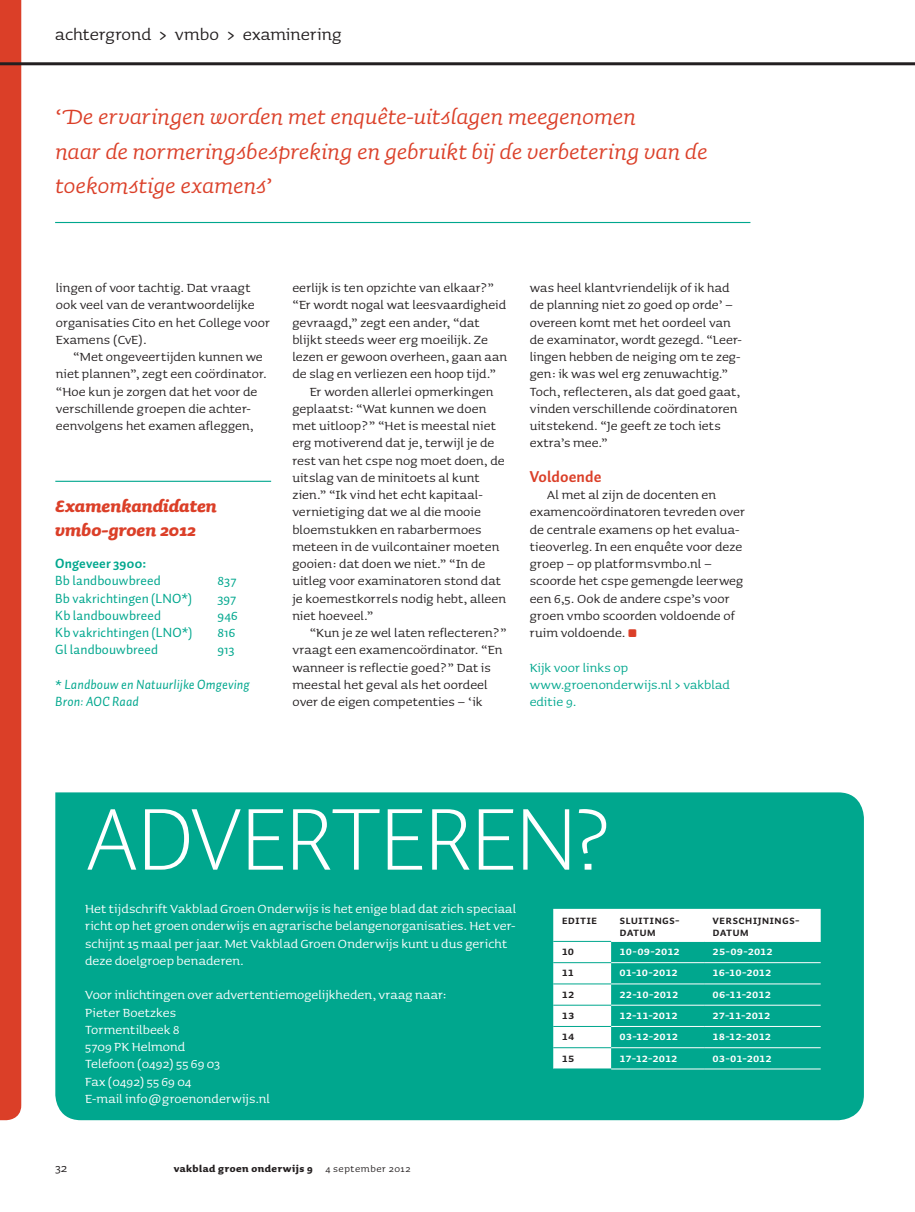
<style>
.page{position:relative;width:915px;height:1212px;background:#fff}
.page>*{position:absolute;margin:0;border:0;box-sizing:border-box;transform-origin:0 0}
.t1{font:300 90px "Auto 1";letter-spacing:-.03em;color:#fff}
.t2{font:27px/34.5px "Sauna Italic Swash";letter-spacing:-.005em;color:#db3f28}
.t3{font:21px/24px "Sauna Bold Italic Swash";color:#db3f28}
.t4{font:21px "Sauna";color:#231f20}
.t5{font:15.75px/17.2px "Sauna";letter-spacing:.005em;color:#231f20}
.t6{font:15.75px/17.2px "Sauna";letter-spacing:.005em;color:#fff}
.t7{font:15.75px/17.2px "Sauna";letter-spacing:.005em;color:#00a78e}
.t8{font:700 15.75px "Auto 1";letter-spacing:.005em;color:#db3f28}
.t9{font:15px "Sauna";color:#231f20}
.t10{font:13.5px "Auto 1";letter-spacing:.01em;color:#00a78e}
.t11{font:italic 13.5px/17.2px "Auto 1";letter-spacing:.01em;color:#00a78e}
.t12{font:700 13.5px "Auto 1";letter-spacing:.01em;color:#00a78e}
.t13{font:12px "Auto 1 Bold Sm Cp";color:#fff}
.t14{font:12px/12px "Auto 1 Bold Sm Cp";letter-spacing:.005em;color:#231f20}
.t15{font:700 12px "Sauna";letter-spacing:.04em;color:#231f20}
.s1{font-family:"Distro II Bats";font-size:10.5px;color:#db3f28}
.s2{font-weight:400}
</style>
<div class="page">
<div style="left:55px;top:792px;width:808px;height:328px;background:#00a78e"></div>
<svg style="left:553px;top:909px;width:267px;height:159px"></svg>
<hr style="left:611px;top:941px;width:92px;height:1px;background:#fff">
<hr style="left:703px;top:941px;width:117px;height:1px;background:#fff">
<hr style="left:611px;top:962px;width:92px;height:1px;background:#fff">
<hr style="left:703px;top:962px;width:117px;height:1px;background:#fff">
<hr style="left:611px;top:983px;width:92px;height:1px;background:#fff">
<hr style="left:703px;top:983px;width:117px;height:1px;background:#fff">
<hr style="left:611px;top:1005px;width:92px;height:1px;background:#fff">
<hr style="left:703px;top:1005px;width:117px;height:1px;background:#fff">
<hr style="left:611px;top:1026px;width:92px;height:1px;background:#fff">
<hr style="left:703px;top:1026px;width:117px;height:1px;background:#fff">
<hr style="left:611px;top:1047px;width:92px;height:1px;background:#fff">
<hr style="left:703px;top:1047px;width:117px;height:1px;background:#fff">
<hr style="left:611px;top:1068px;width:92px;height:1px;background:#fff">
<hr style="left:703px;top:1068px;width:117px;height:1px;background:#fff">
<hr style="left:553px;top:941px;width:58px;height:1px;background:#00a78e">
<hr style="left:553px;top:962px;width:58px;height:1px;background:#00a78e">
<hr style="left:553px;top:983px;width:58px;height:1px;background:#00a78e">
<hr style="left:553px;top:1005px;width:58px;height:1px;background:#00a78e">
<hr style="left:553px;top:1026px;width:58px;height:1px;background:#00a78e">
<hr style="left:553px;top:1047px;width:58px;height:1px;background:#00a78e">
<hr style="left:553px;top:1068px;width:58px;height:1px;background:#00a78e">
<hr style="left:55px;top:222px;width:695px;height:1px;background:#00a78e">
<hr style="left:55px;top:481px;width:216px;height:1px;background:#00a78e">
<div style="left:0;top:0;width:21px;height:1120px;background:#db3f28"></div>
<hr style="left:0;top:62px;width:914px;height:3px;background:#231f20">
<h3 class="t4" style="left:55px;top:23px;width:288px">achtergrond &gt; vmbo &gt; examinering</h3>
<h2 class="t2" style="left:55px;top:99px;width:653px">‘De ervaringen worden met enquête-uitslagen meegenomen<br>naar de normeringsbespreking en gebruikt bij de verbetering van de toekomstige examens’</h2>
<p class="t5" style="left:56px;top:279px;width:215px">lingen of voor tachtig. Dat vraagt ook veel van de verantwoordelijke organisaties Cito en het College voor<br>Examens (CvE).</p>
<p class="t5" style="left:56px;top:348px;width:212px;text-indent:17px">“Met ongeveertijden kunnen we niet plannen”, zegt een coördinator. “Hoe kun je zorgen dat het voor de verschillende groepen die achter&shy;eenvolgens het examen afleggen,</p>
<h3 class="t3" style="left:55px;top:494px;width:163px">Examenkandidaten vmbo-groen 2012</h3>
<p class="t12" style="left:55px;top:555px;width:92px">Ongeveer 3900:</p>
<p class="t10" style="left:55px;top:572px;width:107px">Bb landbouwbreed</p>
<p class="t10" style="left:217px;top:572px;width:20px">837</p>
<p class="t10" style="left:55px;top:590px;width:138px">Bb vakrichtingen (LNO*)</p>
<p class="t10" style="left:217px;top:590px;width:20px">397</p>
<p class="t10" style="left:55px;top:607px;width:107px">Kb landbouwbreed</p>
<p class="t10" style="left:217px;top:607px;width:22px">946</p>
<p class="t10" style="left:55px;top:624px;width:138px">Kb vakrichtingen (LNO*)</p>
<p class="t10" style="left:217px;top:624px;width:19px">816</p>
<p class="t10" style="left:55px;top:641px;width:104px">Gl landbouwbreed</p>
<p class="t10" style="left:217px;top:641px;width:19px">913</p>
<p class="t11" style="left:55px;top:675px;width:196px">* Landbouw en Natuurlijke Omgeving<br>Bron: AOC Raad</p>
<p class="t5" style="left:292px;top:279px;width:203px">eerlijk is ten opzichte van elkaar?”</p>
<p class="t5" style="left:292px;top:296px;width:215px">“Er wordt nogal wat leesvaardigheid</p>
<p class="t5" style="left:292px;top:314px;width:188px">gevraagd,” zegt een ander, “dat</p>
<p class="t5" style="left:292px;top:331px;width:197px">blijkt steeds weer erg moeilijk. Ze</p>
<p class="t5" style="left:292px;top:348px;width:216px">lezen er gewoon overheen, gaan aan</p>
<p class="t5" style="left:292px;top:365px;width:205px">de slag en verliezen een hoop tijd.”</p>
<p class="t5" style="left:309px;top:383px;width:185px">Er worden allerlei opmerkingen</p>
<p class="t5" style="left:292px;top:400px;width:195px">geplaatst: “Wat kunnen we doen</p>
<p class="t5" style="left:292px;top:417px;width:205px">met uitloop?” “Het is meestal niet</p>
<p class="t5" style="left:292px;top:434px;width:203px">erg motiverend dat je, terwijl je de</p>
<p class="t5" style="left:292px;top:452px;width:214px">rest van het cspe nog moet doen, de</p>
<p class="t5" style="left:292px;top:469px;width:189px">uitslag van de minitoets al kunt</p>
<p class="t5" style="left:292px;top:486px;width:191px">zien.” “Ik vind het echt kapitaal-</p>
<p class="t5" style="left:292px;top:503px;width:190px">vernietiging dat we al die mooie</p>
<p class="t5" style="left:292px;top:521px;width:190px">bloemstukken en rabarbermoes</p>
<p class="t5" style="left:292px;top:538px;width:208px">meteen in de vuilcontainer moeten</p>
<p class="t5" style="left:292px;top:555px;width:194px">gooien: dat doen we niet.” “In de</p>
<p class="t5" style="left:292px;top:572px;width:210px">uitleg voor examinatoren stond dat</p>
<p class="t5" style="left:292px;top:590px;width:215px">je koemestkorrels nodig hebt, alleen</p>
<p class="t5" style="left:292px;top:607px;width:83px">niet hoeveel.”</p>
<p class="t5" style="left:309px;top:624px;width:199px">“Kun je ze wel laten reflecteren?”</p>
<p class="t5" style="left:292px;top:641px;width:211px">vraagt een examencoördinator. “En</p>
<p class="t5" style="left:292px;top:659px;width:200px">wanneer is reflectie goed?” Dat is</p>
<p class="t5" style="left:292px;top:676px;width:197px">meestal het geval als het oordeel</p>
<p class="t5" style="left:292px;top:693px;width:191px">over de eigen competenties – ‘ik</p>
<p class="t5" style="left:529px;top:279px;width:214px">was heel klantvriendelijk of ik had de planning niet zo goed op orde’ – overeen komt met het oordeel van de examinator, wordt gezegd. “Leer&shy;lingen hebben de neiging om te zeg&shy;gen: ik was wel erg zenuwachtig.”<br>Toch, reflecteren, als dat goed gaat, vinden verschillende coördinatoren uitstekend. “Je geeft ze toch iets extra’s mee.”</p>
<p class="t8" style="left:529px;top:466px;width:73px">Voldoende</p>
<p class="t5" style="left:529px;top:486px;width:217px;text-indent:17px">Al met al zijn de docenten en examencoördinatoren tevreden over de centrale examens op het evalua&shy;tieoverleg. In een enquête voor deze groep – op platformsvmbo.nl – scoorde het cspe gemengde leerweg een 6,5. Ook de andere cspe’s voor groen vmbo scoorden voldoende of ruim voldoende. <span class="s1">]</span></p>
<p class="t7" style="left:529px;top:659px;width:202px">Kijk voor links op www.groenonderwijs.nl &gt; vakblad editie 9.</p>
<h1 class="t1" style="left:85px;top:784px;width:525px">ADVERTEREN?</h1>
<p class="t6" style="left:85px;top:900px;width:432px">Het tijdschrift Vakblad Groen Onderwijs is het enige blad dat zich speciaal richt op het groen onderwijs en agrarische belangenorganisaties. Het ver&shy;schijnt 15 maal per jaar. Met Vakblad Groen Onderwijs kunt u dus gericht deze doelgroep benaderen.</p>
<p class="t6" style="left:85px;top:986px;width:363px">Voor inlichtingen over advertentiemogelijkheden, vraag naar:<br>Pieter Boetzkes<br>Tormentilbeek 8<br>5709 pk Helmond<br>Telefoon (0492) 55 69 03<br>Fax (0492) 55 69 04<br>E-mail info@groenonderwijs.nl</p>
<p class="t14" style="left:561px;top:914px;width:37px">Editie</p>
<p class="t14" style="left:619px;top:914px;width:61px">Sluitings&shy;datum</p>
<p class="t14" style="left:712px;top:914px;width:88px">Verschijnings&shy;datum</p>
<p class="t14" style="left:561px;top:946px;width:14px">10</p>
<p class="t13" style="left:619px;top:946px;width:62px">10-09-2012</p>
<p class="t13" style="left:712px;top:946px;width:62px">25-09-2012</p>
<p class="t14" style="left:561px;top:967px;width:14px">11</p>
<p class="t13" style="left:619px;top:967px;width:60px">01-10-2012</p>
<p class="t13" style="left:712px;top:967px;width:60px">16-10-2012</p>
<p class="t14" style="left:561px;top:988px;width:14px">12</p>
<p class="t13" style="left:619px;top:988px;width:60px">22-10-2012</p>
<p class="t13" style="left:712px;top:988px;width:60px">06-11-2012</p>
<p class="t14" style="left:561px;top:1009px;width:14px">13</p>
<p class="t13" style="left:619px;top:1009px;width:59px">12-11-2012</p>
<p class="t13" style="left:712px;top:1009px;width:59px">27-11-2012</p>
<p class="t14" style="left:561px;top:1031px;width:14px">14</p>
<p class="t13" style="left:619px;top:1031px;width:60px">03-12-2012</p>
<p class="t13" style="left:712px;top:1031px;width:60px">18-12-2012</p>
<p class="t14" style="left:561px;top:1052px;width:14px">15</p>
<p class="t13" style="left:619px;top:1052px;width:59px">17-12-2012</p>
<p class="t13" style="left:712px;top:1052px;width:61px">03-01-2012</p>
<p class="t9" style="left:55px;top:1160px;width:13px">32</p>
<p class="t15" style="left:174px;top:1162px;width:238px">vakblad groen onderwijs 9 <span class="s2">4 september 2012</span></p>
</div>
